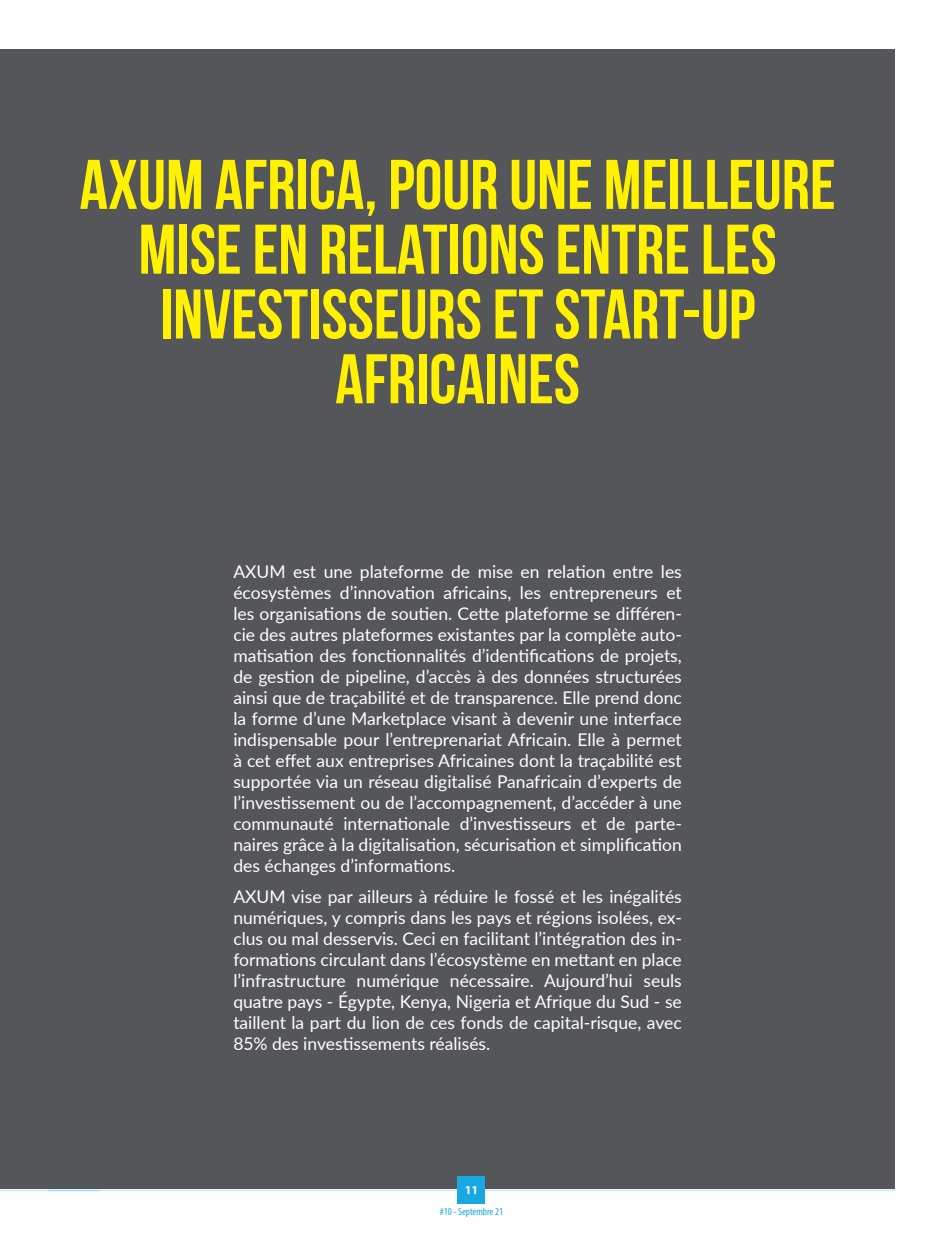
<style>
.page{position:relative;width:943px;height:1241px;background:#fff}
.page>*{position:absolute;margin:0;border:0;box-sizing:border-box;transform-origin:0 0}
.t1{font:700 70px/64.8px "Bebas Neue";color:#fff101;text-align:center}
.t2{font:17.5px/21px "Lato";color:#fff;text-align:justify}
.t3{font:700 12.25px "Myriad Pro";color:#fff}
.t4{font:condensed 10.5px "Myriad Pro";color:#18a8e1}
</style>
<div class="page">
<div style="left:0;top:50px;width:894px;height:1138px;background:#55565a"></div>
<hr style="left:0;top:1189px;width:99px;height:2px;background:#18a8e1">
<div style="left:457px;top:1175px;width:28px;height:28px;background:#18a8e1"></div>
<p class="t1" style="left:79px;top:151px;width:757px">AXUM AFRICA, POUR UNE MEILLEURE<br>MISE EN RELATIONS ENTRE LES</p>
<p class="t1" style="left:160px;top:281px;width:597px">INVESTISSEURS ET START-UP</p>
<p class="t1" style="left:335px;top:346px;width:246px">AFRICAINES</p>
<p class="t2" style="left:233px;top:560px;width:450px">AXUM est une plateforme de mise en relation entre les écosystèmes d’innovation africains, les entrepreneurs et les organisations de soutien. Cette plateforme se différen&shy;cie des autres plateformes existantes par la complète auto&shy;matisation des fonctionnalités d’identifications de projets, de gestion de pipeline, d’accès à des données structurées ainsi que de traçabilité et de transparence. Elle prend donc la forme d’une Marketplace visant à devenir une interface indispensable pour l’entreprenariat Africain. Elle à permet à cet effet aux entreprises Africaines dont la traçabilité est supportée via un réseau digitalisé Panafricain d’experts de l’investissement ou de l’accompagnement, d’accéder à une communauté internationale d’investisseurs et de parte&shy;naires grâce à la digitalisation, sécurisation et simplification des échanges d’informations.</p>
<p class="t2" style="left:233px;top:884px;width:450px">AXUM vise par ailleurs à réduire le fossé et les inégalités numériques, y compris dans les pays et régions isolées, ex&shy;clus ou mal desservis. Ceci en facilitant l’intégration des in&shy;formations circulant dans l’écosystème en mettant en place l’infrastructure numérique nécessaire. Aujourd’hui seuls quatre pays - Égypte, Kenya, Nigeria et Afrique du Sud - se taillent la part du lion de ces fonds de capital-risque, avec 85% des investissements réalisés.</p>
<p class="t3" style="left:464px;top:1181px;width:15px">11</p>
<p class="t4" style="left:440px;top:1204px;width:65px">#10 - Septembre 21</p>
</div>
